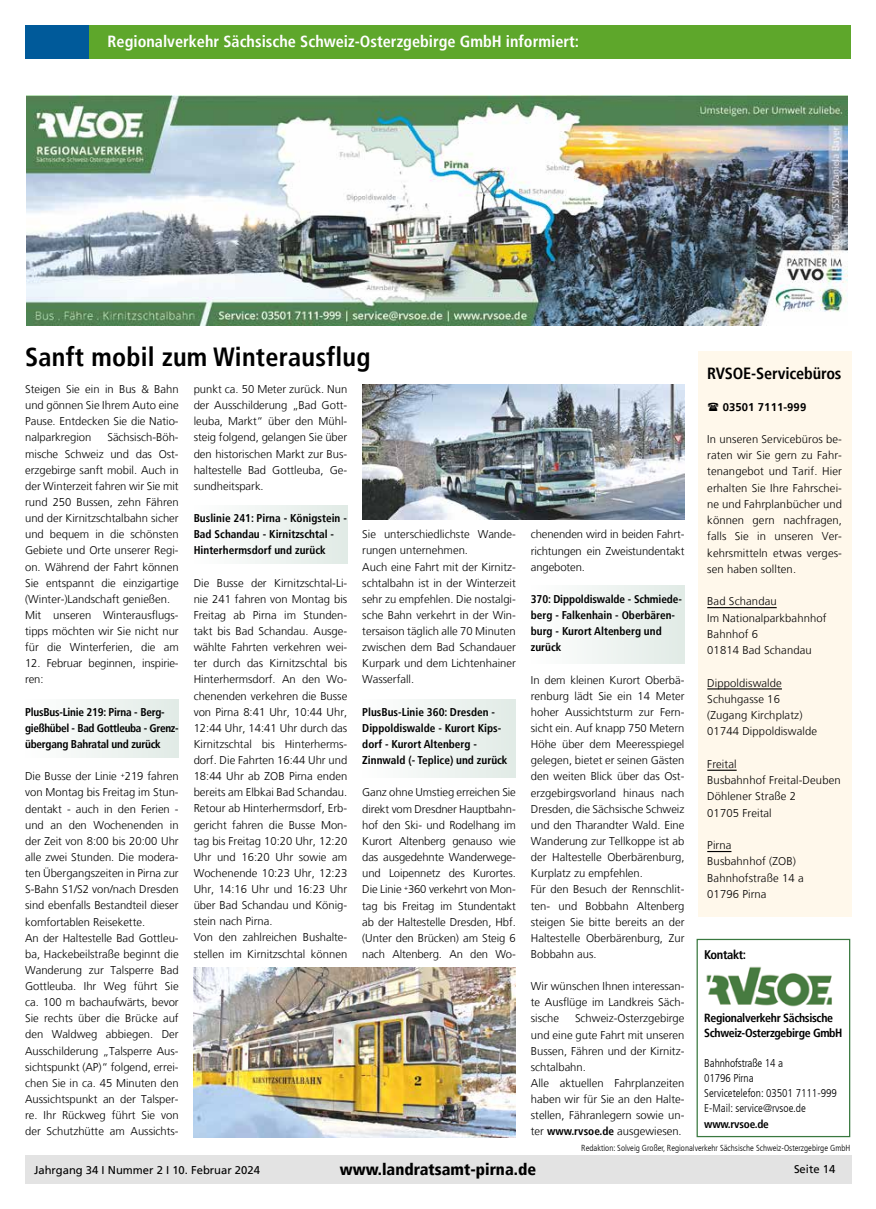
<style>
.page{position:relative;width:876px;height:1209px;background:#fff}
.page>*{position:absolute;margin:0;border:0;box-sizing:border-box;transform-origin:0 0}
.t1{font:700 condensed 26.25px "Frutiger";letter-spacing:.01em;color:#000}
.t2{font:700 condensed 16.25px "Frutiger";color:#fff}
.t3{font:900 condensed 16.25px "Frutiger";color:#000}
.t4{font:700 condensed 16.25px "Frutiger";letter-spacing:-.01em;color:#000}
.t5{font:700 condensed 12.5px "Frutiger";letter-spacing:-.03em;color:#000}
.t6{font:700 condensed 11.88px/15px "Frutiger";letter-spacing:-.03em;color:#000}
.t7{font:300 11.25px/16.1px "Frutiger";color:#000}
.t8{font:700 condensed 11.25px/16.1px "Frutiger";color:#000}
.t9{font:700 condensed 11.25px/16.1px "Frutiger";letter-spacing:-.02em;color:#000}
.t10{font:300 condensed 11.25px/15px "Frutiger";color:#000}
.t11{font:11.25px "Frutiger";color:#000}
.t12{font:700 11.25px "Frutiger";letter-spacing:.01em;color:#000}
.t13{font:300 condensed 8.75px "Frutiger";color:#000}
.s1{font-weight:700;font-stretch:condensed}
</style>
<div class="page">
<div style="left:37px;top:25px;width:813px;height:33px;background:#5ea72b"></div>
<div style="left:25px;top:25px;width:64px;height:33px;background:#005a9a"></div>
<div style="left:25px;top:1155px;width:825px;height:28px;background:#e3e3e3"></div>
<div style="left:530px;top:585px;width:154px;height:78px;background:linear-gradient(to right,#fefeff,#e1ebe6)"></div>
<div style="left:362px;top:699px;width:153px;height:78px;background:linear-gradient(to right,#fefefe,#e1ebe6)"></div>
<div style="left:194px;top:505px;width:153px;height:58px;background:linear-gradient(to right,#fefefe,#e1ebe6)"></div>
<div style="left:25px;top:699px;width:154px;height:58px;background:linear-gradient(to right,#fefefe,#e1ebe6)"></div>
<div style="left:696px;top:938px;width:154px;height:199px;border:1px solid #39783f"></div>
<img style="left:706px;top:966px;width:126px;height:41px">
<div style="left:697px;top:351px;width:154px;height:565px;background:#fff8eb"></div>
<hr style="left:707px;top:607px;width:69px;height:1px;background:#000">
<hr style="left:707px;top:688px;width:74px;height:1px;background:#000">
<svg style="left:707px;top:769px;width:29px;height:1px"></svg>
<hr style="left:707px;top:850px;width:24px;height:2px;background:#000">
<img style="left:27px;top:96px;width:819px;height:229px">
<img style="left:194px;top:967px;width:321px;height:170px">
<img style="left:362px;top:384px;width:322px;height:135px">
<h2 class="t2" style="left:108px;top:31px;width:473px">Regionalverkehr Sächsische Schweiz-Osterzgebirge GmbH informiert:</h2>
<h1 class="t1" style="left:25px;top:341px;width:347px">Sanft mobil zum Winterausflug</h1>
<p class="t7" style="left:25px;top:381px;width:155px;text-align:justify">Steigen Sie ein in Bus &amp; Bahn und gönnen Sie Ihrem Auto eine Pause. Entdecken Sie die Natio&shy;nalparkregion</p>
<p class="t7" style="left:194px;top:381px;width:155px;text-align:justify">punkt ca. 50 Meter zurück. Nun der Ausschilderung „Bad Gott&shy;leuba, Markt“ über den Mühl&shy;steig folgend, gelangen Sie über den historischen Markt zur Bus&shy;haltestelle Bad Gottleuba, Ge&shy;sundheitspark.</p>
<p class="t8" style="left:194px;top:510px;width:155px">Buslinie 241: Pirna - Königstein -<br>Bad Schandau - Kirnitzschtal -<br>Hinterhermsdorf und zurück</p>
<p class="t7" style="left:194px;top:574px;width:155px">Die Busse der Kirnitzschtal-Li&shy;nie 241 fahren von Montag bis<br>Freitag ab Pirna im Stunden&shy;takt bis Bad Schandau. Ausge&shy;wählte Fahrten verkehren wei&shy;ter durch das Kirnitzschtal bis<br>Hinterhermsdorf. An den Wo&shy;chenenden verkehren die Busse von Pirna 8:41 Uhr, 10:44 Uhr,<br>12:44 Uhr, 14:41 Uhr durch das<br>Kirnitzschtal bis Hinterherms&shy;dorf. Die Fahrten 16:44 Uhr und<br>18:44 Uhr ab ZOB Pirna enden bereits am Elbkai Bad Schandau.<br>Retour ab Hinterhermsdorf, Erb&shy;gericht fahren die Busse Mon&shy;tag bis Freitag 10:20 Uhr, 12:20<br>Uhr und 16:20 Uhr sowie am<br>Wochenende 10:23 Uhr, 12:23<br>Uhr, 14:16 Uhr und 16:23 Uhr über Bad Schandau und König&shy;stein nach Pirna.<br>Von den zahlreichen Bushalte&shy;stellen im Kirnitzschtal können</p>
<p class="t7" style="left:25px;top:429px;width:155px;text-indent:82px">Sächsisch-Böh&shy;mische Schweiz und das Ost&shy;erzgebirge sanft mobil. Auch in der Winterzeit fahren wir Sie mit rund 250 Bussen, zehn Fähren und der Kirnitzschtalbahn sicher und bequem in die schönsten<br>Gebiete und Orte unserer Regi&shy;on. Während der Fahrt können<br>Sie entspannt die einzigartige (Winter-)Landschaft genießen.<br>Mit unseren Winterausflugs&shy;tipps möchten wir Sie nicht nur für die Winterferien, die am</p>
<p class="t7" style="left:25px;top:655px;width:155px">12. Februar beginnen, inspirie&shy;ren:</p>
<p class="t9" style="left:25px;top:703px;width:155px">PlusBus-Linie 219: Pirna - Berg&shy;gießhübel - Bad Gottleuba - Grenz&shy;übergang Bahratal und zurück</p>
<p class="t7" style="left:25px;top:768px;width:155px">Die Busse der Linie <sup>+</sup>219 fahren von Montag bis Freitag im Stun&shy;dentakt - auch in den Ferien - und an den Wochenenden in der Zeit von 8:00 bis 20:00 Uhr alle zwei Stunden. Die modera&shy;ten Übergangszeiten in Pirna zur<br>S-Bahn S1/S2 von/nach Dresden sind ebenfalls Bestandteil dieser komfortablen Reisekette.<br>An der Haltestelle Bad Gottleu&shy;ba, Hackebeilstraße beginnt die<br>Wanderung zur Talsperre Bad<br>Gottleuba. Ihr Weg führt Sie ca. 100 m bachaufwärts, bevor<br>Sie rechts über die Brücke auf den Waldweg abbiegen. Der<br>Ausschilderung „Talsperre Aus&shy;sichtspunkt (AP)“ folgend, errei&shy;chen Sie in ca. 45 Minuten den<br>Aussichtspunkt an der Talsper&shy;re. Ihr Rückweg führt Sie von der Schutzhütte am Aussichts-</p>
<p class="t7" style="left:362px;top:526px;width:155px">Sie unterschiedlichste Wande&shy;rungen unternehmen.<br>Auch eine Fahrt mit der Kirnitz&shy;schtalbahn ist in der Winterzeit sehr zu empfehlen. Die nostalgi&shy;sche Bahn verkehrt in der Win&shy;tersaison täglich alle 70 Minuten zwischen dem Bad Schandauer<br>Kurpark und dem Lichtenhainer<br>Wasserfall.</p>
<p class="t8" style="left:362px;top:703px;width:147px">PlusBus-Linie 360: Dresden -<br>Dippoldiswalde - Kurort Kips&shy;dorf - Kurort Altenberg -<br>Zinnwald (- Teplice) und zurück</p>
<p class="t7" style="left:362px;top:784px;width:155px;text-align:justify">Ganz ohne Umstieg erreichen Sie direkt vom Dresdner Hauptbahn&shy;hof den Ski- und Rodelhang im Kurort Altenberg genauso wie das ausgedehnte Wanderwege&shy;und Loipennetz des Kurortes.<br>Die Linie <sup>+</sup>360 verkehrt von Mon&shy;tag bis Freitag im Stundentakt ab der Haltestelle Dresden, Hbf. (Unter den Brücken) am Steig 6 nach Altenberg. An den Wo-</p>
<p class="t7" style="left:530px;top:526px;width:155px;text-align:justify">chenenden wird in beiden Fahrt&shy;richtungen ein Zweistundentakt angeboten.</p>
<p class="t8" style="left:530px;top:591px;width:152px">370: Dippoldiswalde - Schmiede&shy;berg - Falkenhain - Oberbären&shy;burg - Kurort Altenberg und zurück</p>
<p class="t7" style="left:530px;top:671px;width:155px">In dem kleinen Kurort Oberbä&shy;renburg lädt Sie ein 14 Meter hoher Aussichtsturm zur Fern&shy;sicht ein. Auf knapp 750 Metern<br>Höhe über dem Meeresspiegel gelegen, bietet er seinen Gästen den weiten Blick über das Ost&shy;erzgebirgsvorland hinaus nach<br>Dresden, die Sächsische Schweiz und den Tharandter Wald. Eine<br>Wanderung zur Tellkoppe ist ab der Haltestelle Oberbärenburg,<br>Kurplatz zu empfehlen.<br>Für den Besuch der Rennschlit&shy;ten- und Bobbahn Altenberg steigen Sie bitte bereits an der<br>Haltestelle Oberbärenburg, Zur<br>Bobbahn aus.</p>
<p class="t7" style="left:530px;top:978px;width:155px;text-align:justify">Wir wünschen Ihnen interessan&shy;te Ausflüge im Landkreis Säch&shy;sische</p>
<p class="t7" style="left:530px;top:1010px;width:155px;text-indent:44px">Schweiz-Osterzgebirge und eine gute Fahrt mit unseren<br>Bussen, Fähren und der Kirnitz&shy;schtalbahn.<br>Alle aktuellen Fahrplanzeiten haben wir für Sie an den Halte&shy;stellen, Fähranlegern sowie un&shy;ter <span class="s1">www.rvsoe.de</span> ausgewiesen.</p>
<h2 class="t4" style="left:707px;top:363px;width:136px">RVSOE-Servicebüros</h2>
<p class="t12" style="left:722px;top:400px;width:85px">03501 7111-999</p>
<p class="t7" style="left:707px;top:431px;width:136px;text-align:justify">In unseren Servicebüros be&shy;raten wir Sie gern zu Fahr&shy;tenangebot und Tarif. Hier erhalten Sie Ihre Fahrschei&shy;ne und Fahrplanbücher und können gern nachfragen, falls Sie in unseren Ver&shy;kehrsmitteln etwas verges&shy;sen haben sollten.</p>
<p class="t7" style="left:707px;top:593px;width:121px">Bad Schandau<br>Im Nationalparkbahnhof<br>Bahnhof 6<br>01814 Bad Schandau</p>
<p class="t7" style="left:707px;top:674px;width:111px">Dippoldiswalde<br>Schuhgasse 16 (Zugang Kirchplatz)<br>01744 Dippoldiswalde</p>
<p class="t7" style="left:707px;top:756px;width:135px">Freital<br>Busbahnhof Freital-Deuben<br>Döhlener Straße 2<br>01705 Freital</p>
<p class="t7" style="left:707px;top:837px;width:98px">Pirna<br>Busbahnhof (ZOB)<br>Bahnhofstraße 14 a<br>01796 Pirna</p>
<p class="t5" style="left:704px;top:947px;width:43px">Kontakt:</p>
<p class="t6" style="left:704px;top:1010px;width:140px">Regionalverkehr Sächsische<br>Schweiz-Osterzgebirge GmbH</p>
<p class="t10" style="left:704px;top:1055px;width:134px">Bahnhofstraße 14 a<br>01796 Pirna<br>Servicetelefon: 03501 7111-999<br>E-Mail: service@rvsoe.de</p>
<p class="t9" style="left:704px;top:1115px;width:66px">www.rvsoe.de</p>
<p class="t13" style="left:581px;top:1142px;width:270px">Redaktion: Solveig Großer, Regionalverkehr Sächsische Schweiz-Osterzgebirge GmbH</p>
<p class="t11" style="left:34px;top:1163px;width:227px">Jahrgang 34 I Nummer 2 I 10. Februar 2024</p>
<h2 class="t3" style="left:340px;top:1159px;width:197px">www.landratsamt-pirna.de</h2>
<p class="t11" style="left:793px;top:1162px;width:43px">Seite 14</p>
</div>
